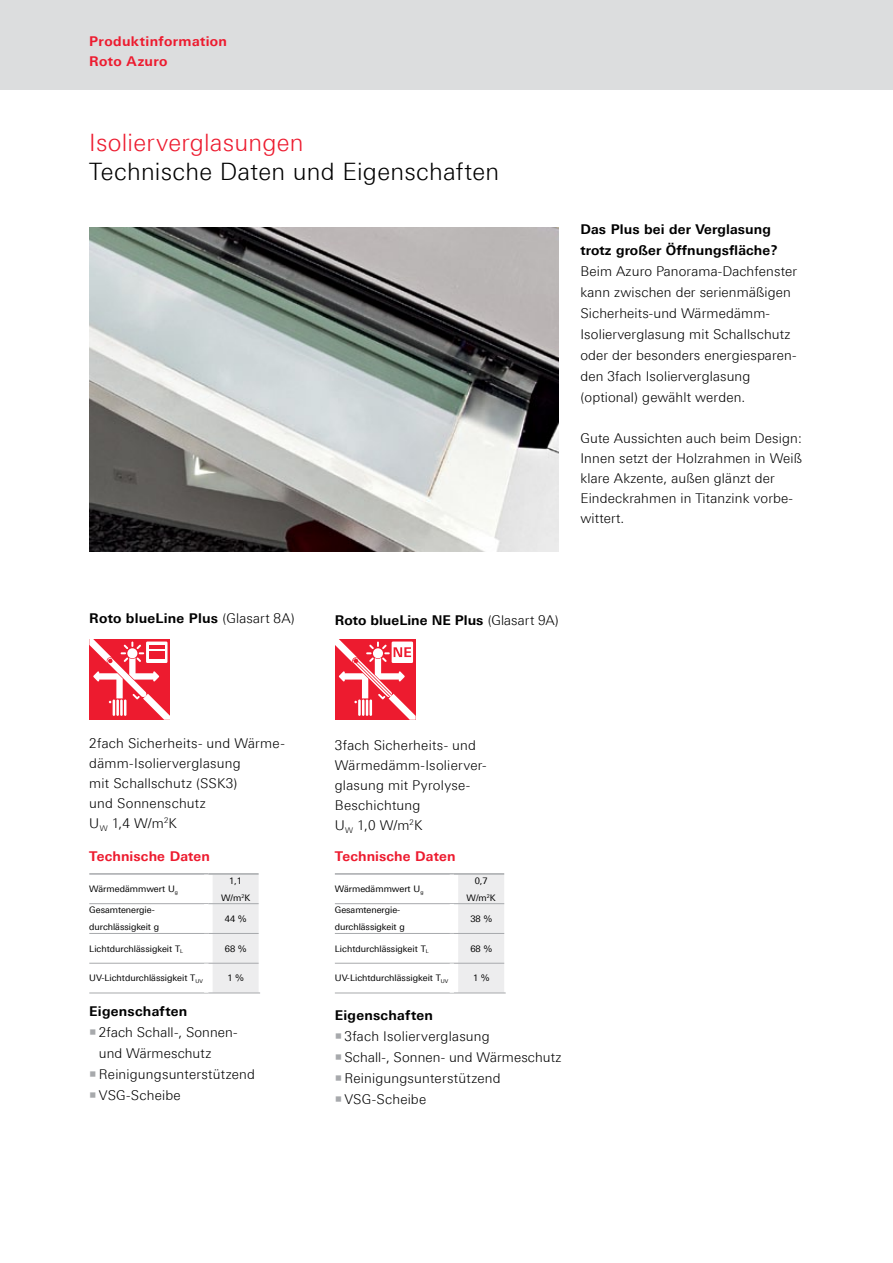
<style>
.page{position:relative;width:893px;height:1263px;background:#fff}
.page>*{position:absolute;margin:0;border:0;box-sizing:border-box;transform-origin:0 0}
.t1{font:300 24px "LT Univers Basic";letter-spacing:.01em;color:#000}
.t2{font:300 24px "LT Univers Basic";letter-spacing:.01em;color:#ed1b2f}
.t3{font:300 13.5px/19.8px "LT Univers Basic";letter-spacing:.01em;color:#000}
.t4{font:700 13.5px/21px "LT Univers Basic";letter-spacing:.01em;color:#000}
.t5{font:700 13.5px/19.8px "LT Univers Basic";letter-spacing:.015em;color:#ed1b2f}
.t6{font:9px/17px "LT Univers Basic";color:#000;text-align:center}
.s1{font-weight:300}
.s2{color:#a7a9ac}
</style>
<div class="page">
<div style="left:0;top:0;width:893px;height:89px;background:#dcddde"></div>
<hr style="left:89px;top:873px;width:119px;height:2px;background:#a7a9ac">
<hr style="left:208px;top:873px;width:51px;height:2px;background:#a7a9ac">
<svg style="left:89px;top:874px;width:170px;height:119px"></svg>
<hr style="left:208px;top:963px;width:51px;height:1px;background:#a7a9ac">
<hr style="left:208px;top:992px;width:52px;height:1px;background:#a7a9ac">
<svg style="left:335px;top:875px;width:169px;height:117px"></svg>
<hr style="left:335px;top:873px;width:119px;height:2px;background:#a7a9ac">
<div style="left:450px;top:875px;width:8px;height:28px;background:#fff"></div>
<hr style="left:454px;top:873px;width:50px;height:2px;background:#a7a9ac">
<hr style="left:335px;top:903px;width:119px;height:1px;background:#a7a9ac">
<div style="left:450px;top:904px;width:8px;height:29px;background:#fff"></div>
<hr style="left:454px;top:903px;width:50px;height:1px;background:#a7a9ac">
<hr style="left:335px;top:933px;width:119px;height:1px;background:#a7a9ac">
<div style="left:450px;top:934px;width:8px;height:29px;background:#fff"></div>
<hr style="left:454px;top:933px;width:50px;height:1px;background:#a7a9ac">
<hr style="left:335px;top:963px;width:119px;height:1px;background:#a7a9ac">
<hr style="left:335px;top:992px;width:119px;height:1px;background:#a7a9ac">
<div style="left:450px;top:963px;width:8px;height:29px;background:#fff"></div>
<hr style="left:454px;top:963px;width:50px;height:1px;background:#a7a9ac">
<hr style="left:454px;top:992px;width:52px;height:1px;background:#a7a9ac">
<svg style="left:89px;top:639px;width:81px;height:81px"></svg>
<div style="left:146px;top:641px;width:22px;height:22px;background:#fff"></div>
<hr style="left:149px;top:655px;width:15px;height:4px;background:#ed1b2f">
<div style="left:149px;top:651px;width:15px;height:5px;background:#ed1b2f"></div>
<hr style="left:149px;top:645px;width:15px;height:4px;background:#ed1b2f">
<svg style="left:335px;top:639px;width:81px;height:81px"></svg>
<img style="left:89px;top:227px;width:469px;height:325px">
<p class="t5" style="left:89px;top:31px;width:139px">Produktinformation<br>Roto Azuro</p>
<h1 class="t2" style="left:89px;top:129px;width:216px">Isolierverglasungen</h1>
<h1 class="t1" style="left:89px;top:157px;width:412px">Technische Daten und Eigenschaften</h1>
<p class="t4" style="left:580px;top:218px;width:199px">Das Plus bei der Verglasung trotz großer Öffnungsfläche?</p>
<p class="t3" style="left:580px;top:261px;width:218px;line-height:21px">Beim Azuro Panorama-Dachfenster kann zwischen der serienmäßigen<br>Sicherheits-und Wärmedämm-<br>Isolierverglasung mit Schallschutz oder der besonders energiesparen&shy;den 3fach Isolierverglasung (optional) gewählt werden.</p>
<p class="t3" style="left:580px;top:428px;width:223px">Gute Aussichten auch beim Design:<br>Innen setzt der Holzrahmen in Weiß klare Akzente, außen glänzt der<br>Eindeckrahmen in Titanzink vorbe&shy;wittert.</p>
<p class="t4" style="left:89px;top:608px;width:207px">Roto blueLine Plus <span class="s1">(Glasart 8A)</span></p>
<p class="t4" style="left:335px;top:610px;width:226px">Roto blueLine NE Plus <span class="s1">(Glasart 9A)</span></p>
<p class="t3" style="left:89px;top:733px;width:197px">2fach Sicherheits- und Wärme&shy;dämm-Isolierverglasung<br>mit Schallschutz (SSK3)<br>und Sonnenschutz<br>U<sub>W</sub> 1,4 W/m<sup>2</sup>K</p>
<p class="t5" style="left:89px;top:846px;width:122px">Technische Daten</p>
<p class="t6" style="left:89px;top:880px;width:90px">Wärmedämmwert U<sub>g</sub></p>
<p class="t6" style="left:221px;top:872px;width:31px">1,1<br>W/m<sup>2</sup>K</p>
<p class="t6" style="left:89px;top:902px;width:71px;text-align:left">Gesamtenergie&shy;durchlässigkeit g</p>
<p class="t6" style="left:225px;top:910px;width:23px">44 %</p>
<p class="t6" style="left:89px;top:940px;width:95px">Lichtdurchlässigkeit T<sub>L</sub></p>
<p class="t6" style="left:225px;top:940px;width:23px">68 %</p>
<p class="t6" style="left:89px;top:970px;width:115px">UV-Lichtdurchlässigkeit T<sub>UV</sub></p>
<p class="t6" style="left:227px;top:970px;width:18px">1 %</p>
<p class="t4" style="left:89px;top:1001px;width:100px">Eigenschaften</p>
<p class="t3" style="left:99px;top:1022px;width:140px;line-height:21px;text-indent:-10px"><span class="s2">○</span>2fach Schall-, Sonnen&shy;und Wärmeschutz</p>
<p class="t3" style="left:89px;top:1064px;width:167px"><span class="s2">○</span>Reinigungsunterstützend</p>
<p class="t3" style="left:89px;top:1085px;width:93px"><span class="s2">○</span>VSG-Scheibe</p>
<p class="t3" style="left:335px;top:735px;width:153px">3fach Sicherheits- und<br>Wärmedämm-Isolierver&shy;glasung mit Pyrolyse-<br>Beschichtung<br>U<sub>W</sub> 1,0 W/m<sup>2</sup>K</p>
<p class="t5" style="left:335px;top:846px;width:122px">Technische Daten</p>
<p class="t6" style="left:335px;top:880px;width:90px">Wärmedämmwert U<sub>g</sub></p>
<p class="t6" style="left:467px;top:872px;width:31px">0,7<br>W/m<sup>2</sup>K</p>
<p class="t6" style="left:335px;top:902px;width:71px;text-align:left">Gesamtenergie&shy;durchlässigkeit g</p>
<p class="t6" style="left:470px;top:910px;width:23px">38 %</p>
<p class="t6" style="left:335px;top:940px;width:95px">Lichtdurchlässigkeit T<sub>L</sub></p>
<p class="t6" style="left:470px;top:940px;width:23px">68 %</p>
<p class="t6" style="left:335px;top:970px;width:115px">UV-Lichtdurchlässigkeit T<sub>UV</sub></p>
<p class="t6" style="left:473px;top:970px;width:18px">1 %</p>
<p class="t4" style="left:335px;top:1004px;width:100px">Eigenschaften</p>
<p class="t3" style="left:335px;top:1026px;width:156px"><span class="s2">○</span>3fach Isolierverglasung</p>
<p class="t3" style="left:335px;top:1047px;width:228px"><span class="s2">○</span>Schall-, Sonnen- und Wärmeschutz</p>
<p class="t3" style="left:335px;top:1068px;width:167px"><span class="s2">○</span>Reinigungsunterstützend</p>
<p class="t3" style="left:335px;top:1089px;width:93px"><span class="s2">○</span>VSG-Scheibe</p>
</div>
